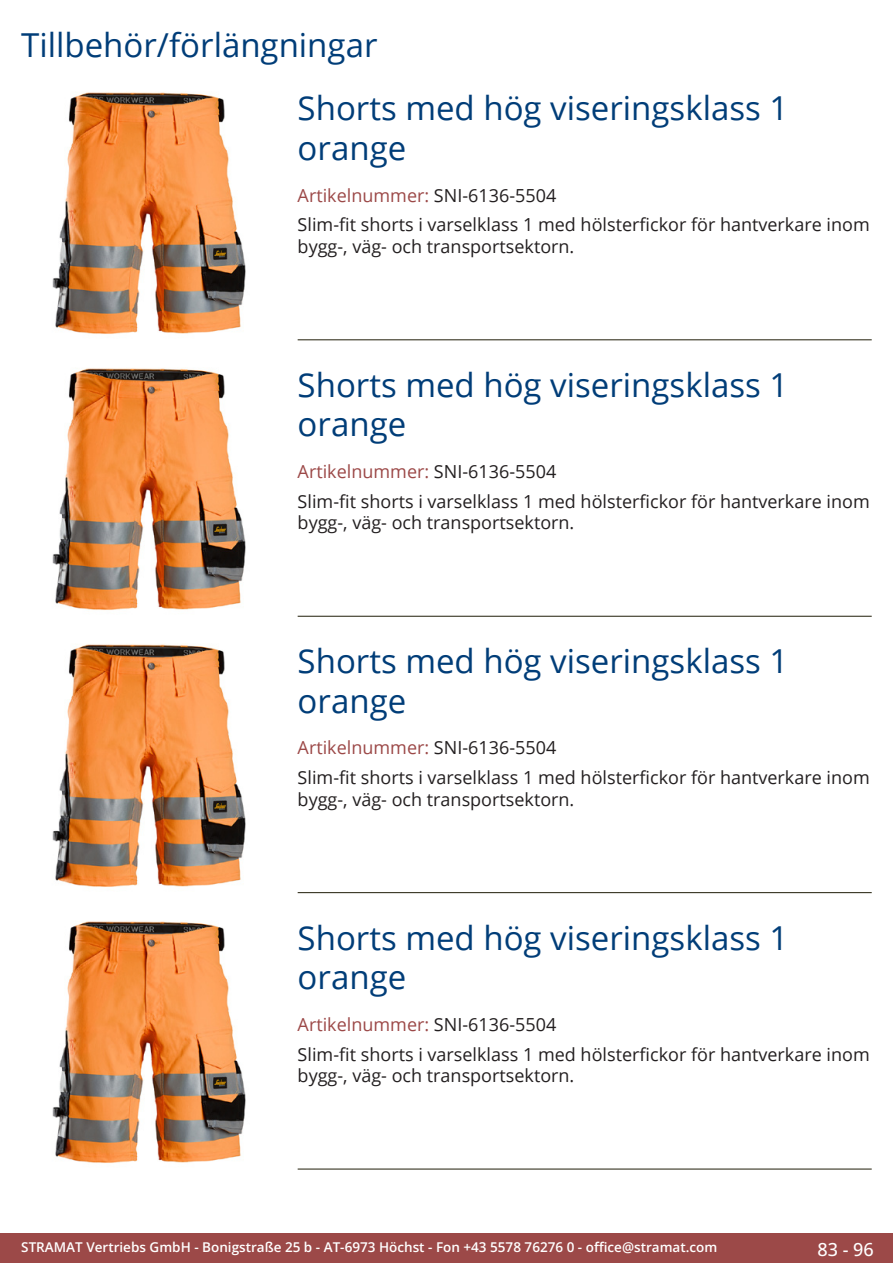
<style>
.page{position:relative;width:893px;height:1263px;background:#fff}
.page>*{position:absolute;margin:0;border:0;box-sizing:border-box;transform-origin:0 0}
.Produkttitel{font:33px/39.6px "Open Sans";color:#003d78}
.RastTitel{font:33px "Open Sans";color:#003d78}
.Beschreibung_Text{font:18px/21.6px "Open Sans";color:#231f20}
.TechDaten_Überschrif{font:18px "Open Sans";color:#9c4948}
.t1{font:500 18px "Open Sans";color:#fff}
.t2{font:600 13.5px "Open Sans";color:#fff}
.s1{color:#231f20}
</style>
<div class="page">
<div style="left:0;top:1233px;width:893px;height:30px;background:#9c4948"></div>
<hr style="left:298px;top:340px;width:574px;height:1px;background:#201d08">
<hr style="left:298px;top:616px;width:574px;height:1px;background:#201d08">
<hr style="left:298px;top:892px;width:574px;height:1px;background:#201d08">
<hr style="left:298px;top:1169px;width:574px;height:1px;background:#201d08">
<img style="left:52px;top:92px;width:194px;height:242px">
<img style="left:52px;top:368px;width:194px;height:242px">
<img style="left:52px;top:644px;width:194px;height:243px">
<img style="left:52px;top:921px;width:194px;height:242px">
<p class="RastTitel" style="left:21px;top:22px;width:358px">Tillbehör/förlängningar</p>
<p class="Produkttitel" style="left:298px;top:88px;width:492px">Shorts med hög viseringsklass 1 orange</p>
<p class="TechDaten_Überschrif" style="left:298px;top:183px;width:260px">Artikelnummer: <span class="s1">SNI-6136-5504</span></p>
<p class="Beschreibung_Text" style="left:298px;top:214px;width:574px">Slim-fit shorts i varselklass 1 med hölsterfickor för hantverkare inom bygg-, väg- och transportsektorn.</p>
<p class="Produkttitel" style="left:298px;top:364px;width:492px">Shorts med hög viseringsklass 1 orange</p>
<p class="TechDaten_Überschrif" style="left:298px;top:459px;width:260px">Artikelnummer: <span class="s1">SNI-6136-5504</span></p>
<p class="Beschreibung_Text" style="left:298px;top:490px;width:574px">Slim-fit shorts i varselklass 1 med hölsterfickor för hantverkare inom bygg-, väg- och transportsektorn.</p>
<p class="Produkttitel" style="left:298px;top:640px;width:492px">Shorts med hög viseringsklass 1 orange</p>
<p class="TechDaten_Überschrif" style="left:298px;top:735px;width:260px">Artikelnummer: <span class="s1">SNI-6136-5504</span></p>
<p class="Beschreibung_Text" style="left:298px;top:766px;width:574px">Slim-fit shorts i varselklass 1 med hölsterfickor för hantverkare inom bygg-, väg- och transportsektorn.</p>
<p class="Produkttitel" style="left:298px;top:917px;width:492px">Shorts med hög viseringsklass 1 orange</p>
<p class="TechDaten_Überschrif" style="left:298px;top:1012px;width:260px">Artikelnummer: <span class="s1">SNI-6136-5504</span></p>
<p class="Beschreibung_Text" style="left:298px;top:1043px;width:574px">Slim-fit shorts i varselklass 1 med hölsterfickor för hantverkare inom bygg-, väg- och transportsektorn.</p>
<p class="t2" style="left:21px;top:1238px;width:698px">STRAMAT Vertriebs GmbH - Bonigstraße 25 b - AT-6973 Höchst - Fon +43 5578 76276 0 - office@stramat.com</p>
<p class="t1" style="left:817px;top:1237px;width:58px">83 - 96</p>
</div>
